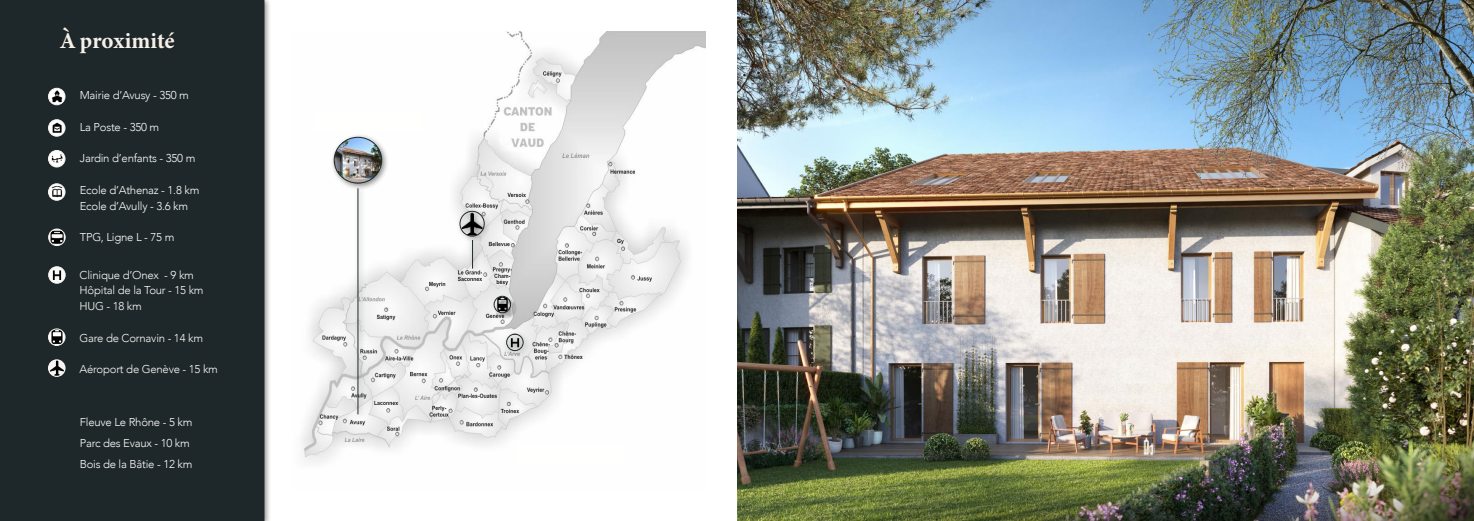
<style>
.page{position:relative;width:1474px;height:521px;background:#fff}
.page>*{position:absolute;margin:0;border:0;box-sizing:border-box;transform-origin:0 0}
.t1{font:22.75px "Minion Variable Concept";color:#f5f0ea}
.t2{font:300 11.38px/21px "Avenir";letter-spacing:-.02em;color:#fefefd}
.t3{font:300 11.38px/15.8px "Avenir";letter-spacing:-.02em;color:#fafaf9}
</style>
<div class="page">
<div style="left:0;top:0;width:271px;height:521px;background:#241f1f;opacity:.5"></div>
<div style="left:0;top:0;width:264px;height:520px;background:#1e282a"></div>
<img style="left:301px;top:32px;width:404px;height:431px">
<img style="left:49px;top:229px;width:16px;height:16px;border-radius:8px">
<div style="left:48px;top:229px;width:18px;height:17px;border:1px solid #fbf9f8;border-radius:50%"></div>
<div style="left:330px;top:133px;width:59px;height:57px;background:#241f1f;opacity:.5"></div>
<img style="left:334px;top:137px;width:48px;height:46px">
<div style="left:334px;top:137px;width:48px;height:47px;border:1px solid #1e292b;border-radius:50%"></div>
<div style="left:354px;top:185px;width:11px;height:236px;background:#241f1f;opacity:.5"></div>
<hr style="left:357px;top:188px;width:1px;height:226px;background:#1e292b">
<div style="left:468px;top:237px;width:12px;height:38px;background:#241f1f;opacity:.5"></div>
<svg style="left:472px;top:243px;width:1px;height:26px"></svg>
<div style="left:456px;top:207px;width:35px;height:36px;background:#241f1f;opacity:.5"></div>
<img style="left:460px;top:211px;width:24px;height:25px">
<div style="left:459px;top:211px;width:25px;height:26px;border:1px solid #1e292b;border-radius:50%"></div>
<div style="left:315px;top:112px;width:106px;height:20px;background:#fffffd"></div>
<div style="left:495px;top:297px;width:22px;height:22px;background:#241f1f;opacity:.49"></div>
<img style="left:494px;top:296px;width:16px;height:17px;border-radius:8px">
<div style="left:493px;top:296px;width:18px;height:17px;border:1px solid #1e292b;border-radius:50%"></div>
<div style="left:503px;top:330px;width:27px;height:28px;background:#241f1f;opacity:.5"></div>
<img style="left:506px;top:334px;width:17px;height:17px;border-radius:8px">
<div style="left:506px;top:334px;width:17px;height:17px;border:1px solid #1e292b;border-radius:50%"></div>
<div style="left:517px;top:444px;width:106px;height:21px;background:#fffffd"></div>
<img style="left:49px;top:360px;width:16px;height:16px;border-radius:8px">
<div style="left:48px;top:359px;width:17px;height:18px;border:1px solid #fffffd;border-radius:50%"></div>
<img style="left:49px;top:329px;width:16px;height:16px;border-radius:8px">
<div style="left:48px;top:328px;width:17px;height:18px;border:1px solid #f6f5f3;border-radius:50%"></div>
<img style="left:49px;top:267px;width:16px;height:16px;border-radius:8px">
<div style="left:48px;top:266px;width:18px;height:18px;border:1px solid #fbf9f8;border-radius:50%"></div>
<div style="left:49px;top:184px;width:16px;height:16px;background:#fffffd;border-radius:50%"></div>
<svg style="left:51px;top:186px;width:12px;height:12px"></svg>
<div style="left:48px;top:183px;width:17px;height:18px;border:1px solid #f6f5f3;border-radius:50%"></div>
<svg style="left:49px;top:150px;width:16px;height:17px"></svg>
<svg style="left:51px;top:153px;width:12px;height:11px"></svg>
<div style="left:48px;top:150px;width:17px;height:17px;border:1px solid #f6f5f3;border-radius:50%"></div>
<div style="left:49px;top:120px;width:16px;height:16px;background:#fffffd;border-radius:50%"></div>
<svg style="left:52px;top:122px;width:11px;height:11px"></svg>
<div style="left:48px;top:119px;width:17px;height:18px;border:1px solid #f6f5f3;border-radius:50%"></div>
<svg style="left:49px;top:88px;width:16px;height:17px"></svg>
<svg style="left:51px;top:90px;width:12px;height:12px"></svg>
<div style="left:48px;top:88px;width:17px;height:17px;border:1px solid #f6f5f3;border-radius:50%"></div>
<img style="left:737px;top:0;width:736px;height:521px">
<h1 class="t1" style="left:61px;top:24px;width:115px">À proximité</h1>
<p class="t2" style="left:80px;top:85px;width:111px">Mairie d’Avusy - 350 m</p>
<p class="t2" style="left:80px;top:116px;width:81px">La Poste - 350 m</p>
<p class="t2" style="left:80px;top:148px;width:117px">Jardin d’enfants - 350 m</p>
<p class="t2" style="left:80px;top:182px;width:121px;line-height:15.8px">Ecole d’Athenaz - 1.8 km<br>Ecole d’Avully - 3.6 km</p>
<p class="t2" style="left:80px;top:227px;width:96px">TPG, Ligne L - 75 m</p>
<p class="t3" style="left:80px;top:267px;width:125px">Clinique d’Onex - 9 km<br>Hôpital de la Tour - 15 km<br>HUG - 18 km</p>
<p class="t3" style="left:80px;top:330px;width:125px">Gare de Cornavin - 14 km</p>
<p class="t3" style="left:80px;top:361px;width:140px">Aéroport de Genève - 15 km</p>
<p class="t2" style="left:80px;top:411px;width:114px">Fleuve Le Rhône - 5 km<br>Parc des Evaux - 10 km<br>Bois de la Bâtie - 12 km</p>
</div>
